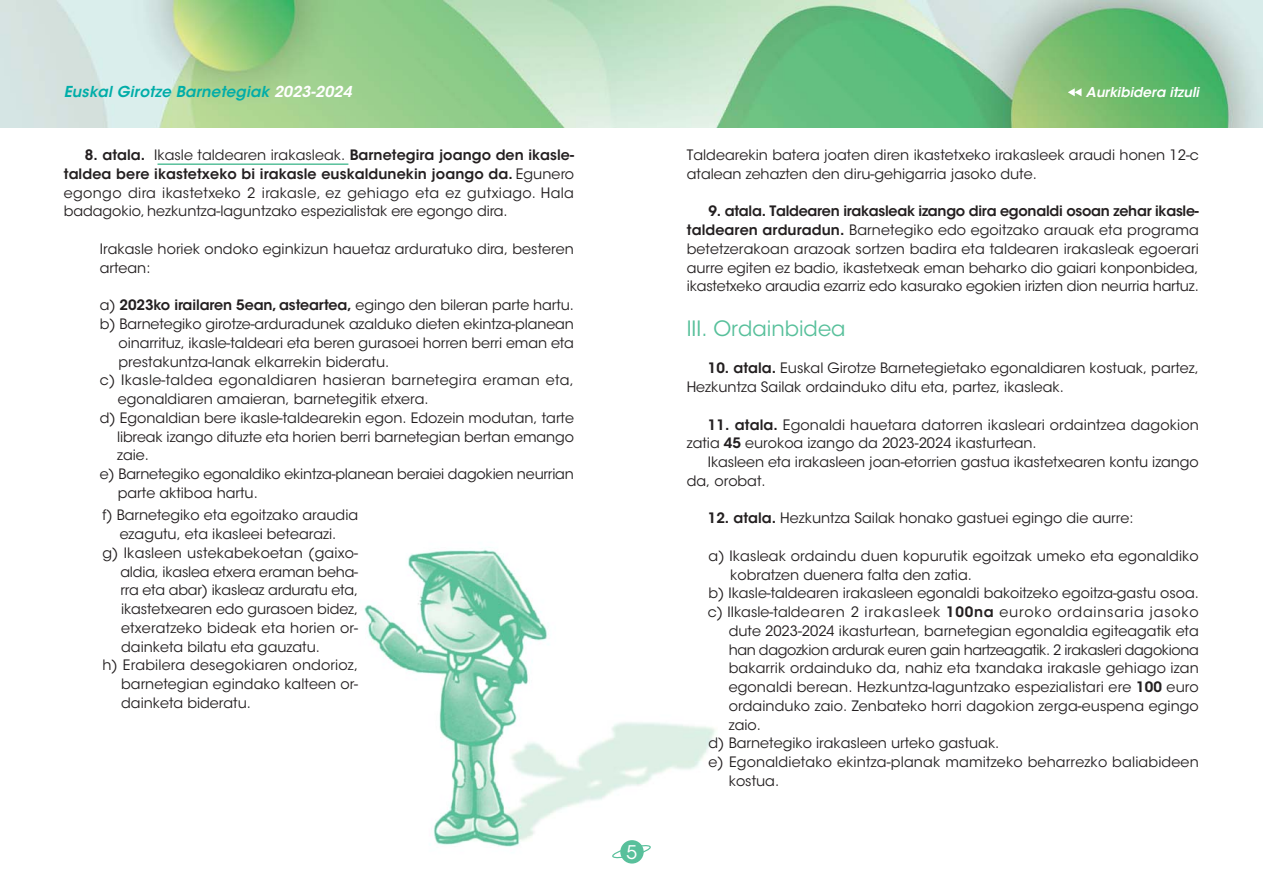
<style>
.page{position:relative;width:1263px;height:893px;background:#fff}
.page>*{position:absolute;margin:0;border:0;box-sizing:border-box;transform-origin:0 0}
.t1{font:21px "ITC Avant Garde Std";color:#58c09b}
.t2{font:18.75px "ITC Avant Garde Std";color:#fff}
.t3{font:italic 600 15px "ITC Avant Garde Std";letter-spacing:.01em;color:#00ada8}
.t4{font:14.25px/18.8px "ITC Avant Garde Std";color:#231f20}
.t5{font:14.25px "ITC Avant Garde Std";letter-spacing:-.025em;color:#231f20}
.t6{font:600 14.25px "ITC Avant Garde Std";letter-spacing:-.005em;color:#231f20}
.t7{font:14.25px "ITC Avant Garde Std";letter-spacing:.05em;color:#231f20}
.t8{font:14.25px "ITC Avant Garde Std";letter-spacing:.02em;color:#231f20}
.t9{font:italic 600 13.5px "ITC Avant Garde Std";color:#fff}
.s1{color:#fff}
.s2{font-weight:600}
.s3{font-weight:400}
</style>
<div class="page">
<img style="left:364px;top:549px;width:351px;height:315px">
<svg style="left:611px;top:844px;width:42px;height:15px"></svg>
<div style="left:620px;top:840px;width:24px;height:23px;background:#58c09b;border-radius:50%"></div>
<hr style="left:157px;top:163px;width:191px;height:2px;background:#58c09b">
<img style="left:0;top:0;width:1263px;height:128px">
<svg style="left:1068px;top:88px;width:13px;height:8px"></svg>
<p class="t3" style="left:64px;top:85px;width:289px">Euskal Girotze Barnetegiak <span class="s1">2023-2024</span></p>
<p class="t9" style="left:1086px;top:86px;width:115px">Aurkibidera itzuli</p>
<p class="t4" style="left:64px;top:147px;width:512px;text-align:justify;text-indent:21px"><span class="s2">8. atala.</span> Ikasle taldearen irakasleak. <span class="s2">Barnetegira joango den ikasle&shy;taldea bere ikastetxeko bi irakasle euskaldunekin joango da.</span> Egunero egongo dira ikastetxeko 2 irakasle, ez gehiago eta ez gutxiago. Hala badagokio, hezkuntza-laguntzako espezialistak ere egongo dira.</p>
<p class="t4" style="left:100px;top:241px;width:476px">Irakasle horiek ondoko eginkizun hauetaz arduratuko dira, besteren artean:</p>
<p class="t6" style="left:100px;top:299px;width:476px"><span class="s3">a)</span> 2023ko irailaren 5ean, asteartea, <span class="s3">egingo den bileran parte hartu.</span></p>
<p class="t4" style="left:100px;top:316px;width:476px">b) Barnetegiko girotze-arduradunek azalduko dieten ekintza-planean</p>
<p class="t4" style="left:119px;top:334px;width:457px">oinarrituz, ikasle-taldeari eta beren gurasoei horren berri eman eta</p>
<p class="t4" style="left:119px;top:353px;width:272px">prestakuntza-lanak elkarrekin bideratu.</p>
<p class="t8" style="left:100px;top:374px;width:476px">c) Ikasle-taldea egonaldiaren hasieran barnetegira eraman eta,</p>
<p class="t4" style="left:118px;top:391px;width:312px">egonaldiaren amaieran, barnetegitik etxera.</p>
<p class="t4" style="left:100px;top:409px;width:476px">d) Egonaldian bere ikasle-taldearekin egon. Edozein modutan, tarte</p>
<p class="t4" style="left:117px;top:428px;width:458px">libreak izango dituzte eta horien berri barnetegian bertan emango</p>
<p class="t4" style="left:117px;top:447px;width:33px">zaie.</p>
<p class="t4" style="left:100px;top:466px;width:476px">e) Barnetegiko egonaldiko ekintza-planean beraiei dagokien neurrian</p>
<p class="t4" style="left:118px;top:484px;width:142px">parte aktiboa hartu.</p>
<p class="t4" style="left:102px;top:507px;width:257px">f) Barnetegiko eta egoitzako araudia</p>
<p class="t4" style="left:120px;top:526px;width:218px">ezagutu, eta ikasleei betearazi.</p>
<p class="t4" style="left:102px;top:545px;width:257px">g) Ikasleen ustekabekoetan (gaixo-</p>
<p class="t4" style="left:120px;top:563px;width:239px">aldia, ikaslea etxera eraman beha-</p>
<p class="t4" style="left:120px;top:582px;width:239px">rra eta abar) ikasleaz arduratu eta,</p>
<p class="t4" style="left:121px;top:601px;width:238px">ikastetxearen edo gurasoen bidez,</p>
<p class="t4" style="left:121px;top:620px;width:238px">etxeratzeko bideak eta horien or-</p>
<p class="t4" style="left:121px;top:638px;width:200px">dainketa bilatu eta gauzatu.</p>
<p class="t4" style="left:102px;top:657px;width:257px">h) Erabilera desegokiaren ondorioz,</p>
<p class="t4" style="left:121px;top:676px;width:238px">barnetegian egindako kalteen or-</p>
<p class="t4" style="left:121px;top:695px;width:131px">dainketa bideratu.</p>
<h2 class="t2" style="left:626px;top:844px;width:12px">5</h2>
<p class="t4" style="left:687px;top:147px;width:514px">Taldearekin batera joaten diren ikastetxeko irakasleek araudi honen 12-c atalean zehazten den diru-gehigarria jasoko dute.</p>
<p class="t4" style="left:687px;top:203px;width:514px;text-align:justify;text-indent:22px"><span class="s2">9. atala. Taldearen irakasleak izango dira egonaldi osoan zehar ikasle&shy;taldearen arduradun.</span> Barnetegiko edo egoitzako arauak eta programa betetzerakoan arazoak sortzen badira eta taldearen irakasleak egoerari aurre egiten ez badio, ikastetxeak eman beharko dio gaiari konponbidea, ikastetxeko araudia ezarriz edo kasurako egokien irizten dion neurria hartuz.</p>
<h1 class="t1" style="left:687px;top:319px;width:160px">III. Ordainbidea</h1>
<p class="t4" style="left:687px;top:360px;width:513px;text-indent:21px"><span class="s2">10. atala.</span> Euskal Girotze Barnetegietako egonaldiaren kostuak, partez,<br>Hezkuntza Sailak ordainduko ditu eta, partez, ikasleak.</p>
<p class="t4" style="left:687px;top:416px;width:513px;text-indent:21px"><span class="s2">11. atala.</span> Egonaldi hauetara datorren ikasleari ordaintzea dagokion zatia <span class="s2">45</span> eurokoa izango da 2023-2024 ikasturtean.</p>
<p class="t4" style="left:687px;top:454px;width:514px;text-indent:21px">Ikasleen eta irakasleen joan-etorrien gastua ikastetxearen kontu izango da, orobat.</p>
<p class="t4" style="left:708px;top:510px;width:427px"><span class="s2">12. atala.</span> Hezkuntza Sailak honako gastuei egingo die aurre:</p>
<p class="t4" style="left:708px;top:547px;width:492px">a) Ikasleak ordaindu duen kopurutik egoitzak umeko eta egonaldiko</p>
<p class="t4" style="left:730px;top:566px;width:243px">kobratzen duenera falta den zatia.</p>
<p class="t4" style="left:708px;top:585px;width:492px">b) Ikasle-taldearen irakasleen egonaldi bakoitzeko egoitza-gastu osoa.</p>
<p class="t7" style="left:708px;top:606px;width:493px">c) IIkasle-taldearen 2 irakasleek <span class="s2">100na</span> euroko ordainsaria jasoko</p>
<p class="t4" style="left:729px;top:622px;width:472px">dute 2023-2024 ikasturtean, barnetegian egonaldia egiteagatik eta</p>
<p class="t5" style="left:729px;top:643px;width:472px">han dagozkion ardurak euren gain hartzeagatik. 2 irakasleri dagokiona</p>
<p class="t4" style="left:729px;top:660px;width:472px">bakarrik ordainduko da, nahiz eta txandaka irakasle gehiago izan</p>
<p class="t4" style="left:729px;top:679px;width:472px">egonaldi berean. Hezkuntza-laguntzako espezialistari ere <span class="s2">100</span> euro</p>
<p class="t4" style="left:729px;top:697px;width:472px">ordainduko zaio. Zenbateko horri dagokion zerga-euspena egingo</p>
<p class="t4" style="left:729px;top:716px;width:34px">zaio.</p>
<p class="t4" style="left:708px;top:735px;width:292px">d) Barnetegiko irakasleen urteko gastuak.</p>
<p class="t4" style="left:708px;top:754px;width:492px">e) Egonaldietako ekintza-planak mamitzeko beharrezko baliabideen</p>
<p class="t4" style="left:729px;top:772px;width:52px">kostua.</p>
</div>
